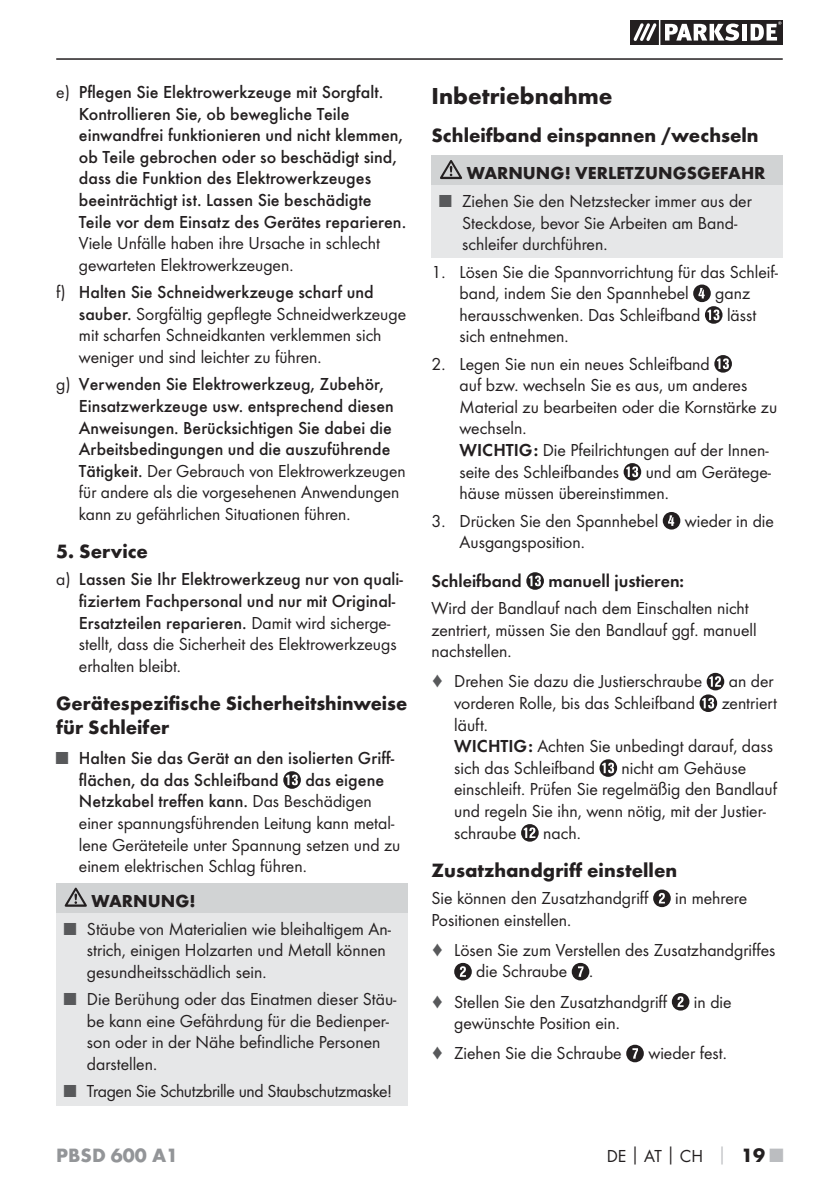
<style>
.page{position:relative;width:839px;height:1190px;background:#fff}
.page>*{position:absolute;margin:0;border:0;box-sizing:border-box;transform-origin:0 0}
.t1{font:700 24px "Futura";color:#231f20}
.t2{font:700 20px/24px "Futura";color:#231f20}
.t3{font:700 20px "Futura";color:#939598}
.t4{font:18px/21.6px "Futura Boo";color:#231f20}
.t5{font:500 18px/21.6px "Futura";color:#231f20}
.t6{font:18px "Futura Boo";letter-spacing:-.02em;color:#231f20}
.t7{font:700 18px "Futura";color:#231f20}
.t8{font:18px "Futura Dem";color:#231f20}
.s1{font-family:"Futura Boo";font-weight:400}
.s2{font-family:"Futura";font-weight:500}
.s3{font-family:"Futura Boo";font-weight:400;color:#58595b}
.s4{color:#58595b}
.s5{font-family:"Futura Dem"}
.s6{font-family:"Futura";font-weight:700}
.s7{font-family:"Futura";font-weight:700;color:#bbbdc0}
.s8{font-family:"Futura";font-weight:700;font-size:20px}
.s9{font-family:"Futura";font-weight:700;font-size:20px;color:#bbbdc0}
</style>
<div class="page">
<hr style="left:56px;top:58px;width:726px;height:2px;background:#231f20">
<svg style="left:630px;top:20px;width:152px;height:25px"></svg>
<hr style="left:658px;top:20px;width:2px;height:25px;background:#fff">
<svg style="left:283px;top:771px;width:18px;height:17px"></svg>
<div style="left:56px;top:883px;width:351px;height:30px;background:#d1d3d4"></div>
<div style="left:56px;top:913px;width:351px;height:192px;background:#e6e7e8"></div>
<svg style="left:65px;top:887px;width:22px;height:19px"></svg>
<div style="left:431px;top:155px;width:351px;height:30px;background:#d1d3d4"></div>
<div style="left:431px;top:185px;width:351px;height:73px;background:#e6e7e8"></div>
<svg style="left:440px;top:160px;width:22px;height:19px"></svg>
<svg style="left:693px;top:284px;width:29px;height:40px"></svg>
<svg style="left:714px;top:355px;width:17px;height:17px"></svg>
<svg style="left:623px;top:463px;width:17px;height:17px"></svg>
<svg style="left:662px;top:512px;width:18px;height:17px"></svg>
<svg style="left:526px;top:572px;width:17px;height:18px"></svg>
<svg style="left:699px;top:673px;width:24px;height:39px"></svg>
<svg style="left:599px;top:759px;width:17px;height:18px"></svg>
<svg style="left:521px;top:824px;width:17px;height:17px"></svg>
<svg style="left:653px;top:889px;width:17px;height:18px"></svg>
<svg style="left:454px;top:962px;width:17px;height:18px"></svg>
<svg style="left:571px;top:962px;width:18px;height:18px"></svg>
<svg style="left:671px;top:993px;width:18px;height:17px"></svg>
<svg style="left:626px;top:1044px;width:17px;height:18px"></svg>
<p class="t5" style="left:79px;top:82px;width:328px;text-indent:-23px"><span class="s1">e)</span> Pflegen Sie Elektrowerkzeuge mit Sorgfalt.<br>Kontrollieren Sie, ob bewegliche Teile einwandfrei funktionieren und nicht klemmen, ob Teile gebrochen oder so beschädigt sind, dass die Funktion des Elektrowerkzeuges beeinträchtigt ist. Lassen Sie beschädigte Teile vor dem Einsatz des Gerätes reparieren.</p>
<p class="t4" style="left:79px;top:233px;width:302px">Viele Unfälle haben ihre Ursache in schlecht gewarteten Elektrowerkzeugen.</p>
<p class="t5" style="left:56px;top:282px;width:319px"><span class="s1">f)</span> Halten Sie Schneidwerkzeuge scharf und</p>
<p class="t4" style="left:79px;top:304px;width:328px"><span class="s2">sauber.</span> Sorgfältig gepflegte Schneidwerkzeuge mit scharfen Schneidkanten verklemmen sich weniger und sind leichter zu führen.</p>
<p class="t5" style="left:79px;top:374px;width:316px;text-indent:-23px"><span class="s1">g)</span> Verwenden Sie Elektrowerkzeug, Zubehör, Einsatzwerkzeuge usw. entsprechend diesen Anweisungen. Berücksichtigen Sie dabei die Arbeitsbedingungen und die auszuführende</p>
<p class="t4" style="left:79px;top:461px;width:328px"><span class="s2">Tätigkeit.</span> Der Gebrauch von Elektrowerkzeugen für andere als die vorgesehenen Anwendungen kann zu gefährlichen Situationen führen.</p>
<p class="t2" style="left:56px;top:541px;width:93px">5. Service</p>
<p class="t5" style="left:79px;top:569px;width:325px;text-indent:-23px"><span class="s1">a)</span> Lassen Sie Ihr Elektrowerkzeug nur von quali&shy;fiziertem Fachpersonal und nur mit Original-<br>Ersatzteilen reparieren. <span class="s1">Damit wird sicherge-</span></p>
<p class="t4" style="left:79px;top:634px;width:319px">stellt, dass die Sicherheit des Elektrowerkzeugs erhalten bleibt.</p>
<p class="t2" style="left:56px;top:693px;width:352px">Gerätespezifische Sicherheitshinweise für Schleifer</p>
<p class="t5" style="left:79px;top:748px;width:316px;text-indent:-23px"><span class="s3">■</span> Halten Sie das Gerät an den isolierten Griff&shy;flächen, da das Schleifband</p>
<p class="t5" style="left:79px;top:770px;width:306px;text-indent:226px">das eigene<br>Netzkabel treffen kann. <span class="s1">Das Beschädigen</span></p>
<p class="t4" style="left:79px;top:813px;width:323px">einer spannungsführenden Leitung kann metal&shy;lene Geräteteile unter Spannung setzen und zu einem elektrischen Schlag führen.</p>
<p class="t7" style="left:91px;top:893px;width:105px">WARNUNG!</p>
<p class="t4" style="left:87px;top:918px;width:305px;text-indent:-23px"><span class="s4">■</span> Stäube von Materialien wie bleihaltigem An&shy;strich, einigen Holzarten und Metall können gesundheitsschädlich sein.</p>
<p class="t4" style="left:87px;top:989px;width:311px;text-indent:-23px"><span class="s4">■</span> Die Berühung oder das Einatmen dieser Stäu&shy;be kann eine Gefährdung für die Bedienper&shy;son oder in der Nähe befindliche Personen darstellen.</p>
<p class="t6" style="left:64px;top:1083px;width:329px"><span class="s4">■</span> Tragen Sie Schutzbrille und Staubschutzmaske!</p>
<h1 class="t1" style="left:431px;top:86px;width:182px">Inbetriebnahme</h1>
<p class="t2" style="left:431px;top:125px;width:328px">Schleifband einspannen /wechseln</p>
<p class="t7" style="left:466px;top:166px;width:300px">WARNUNG! VERLETZUNGSGEFAHR</p>
<p class="t4" style="left:462px;top:191px;width:291px;text-indent:-23px"><span class="s4">■</span> Ziehen Sie den Netzstecker immer aus der<br>Steckdose, bevor Sie Arbeiten am Band&shy;schleifer durchführen.</p>
<p class="t4" style="left:459px;top:262px;width:320px;text-indent:-28px">1. Lösen Sie die Spannvorrichtung für das Schleif&shy;band, indem Sie den Spannhebel</p>
<p class="t4" style="left:714px;top:283px;width:36px">ganz</p>
<p class="t4" style="left:459px;top:305px;width:242px">herausschwenken. Das Schleifband</p>
<p class="t4" style="left:726px;top:305px;width:31px">lässt</p>
<p class="t4" style="left:459px;top:326px;width:110px">sich entnehmen.</p>
<p class="t4" style="left:459px;top:354px;width:319px;text-indent:-28px">2. Legen Sie nun ein neues Schleifband<br>auf bzw. wechseln Sie es aus, um anderes Material zu bearbeiten oder die Kornstärke zu wechseln.<br><span class="s5">WICHTIG:</span> Die Pfeilrichtungen auf der Innen&shy;seite des Schleifbandes</p>
<p class="t4" style="left:459px;top:462px;width:313px;text-indent:186px">und am Gerätege&shy;häuse müssen übereinstimmen.</p>
<p class="t4" style="left:431px;top:511px;width:228px">3. Drücken Sie den Spannhebel</p>
<p class="t4" style="left:684px;top:511px;width:90px">wieder in die</p>
<p class="t4" style="left:459px;top:532px;width:127px">Ausgangsposition.</p>
<p class="t8" style="left:431px;top:573px;width:92px">Schleifband</p>
<p class="t8" style="left:548px;top:573px;width:137px">manuell justieren:</p>
<p class="t4" style="left:431px;top:598px;width:326px">Wird der Bandlauf nach dem Einschalten nicht zentriert, müssen Sie den Bandlauf ggf. manuell nachstellen.</p>
<p class="t4" style="left:431px;top:671px;width:272px"><span class="s4">♦</span> Drehen Sie dazu die Justierschraube</p>
<p class="t4" style="left:728px;top:671px;width:46px">an der</p>
<p class="t4" style="left:454px;top:693px;width:242px">vorderen Rolle, bis das Schleifband</p>
<p class="t4" style="left:721px;top:693px;width:57px">zentriert</p>
<p class="t4" style="left:454px;top:714px;width:320px">läuft.<br><span class="s5">WICHTIG:</span> Achten Sie unbedingt darauf, dass sich das Schleifband</p>
<p class="t4" style="left:454px;top:758px;width:324px;text-indent:167px">nicht am Gehäuse einschleift. Prüfen Sie regelmäßig den Bandlauf und regeln Sie ihn, wenn nötig, mit der Justier&shy;schraube</p>
<p class="t4" style="left:543px;top:822px;width:39px">nach.</p>
<p class="t2" style="left:431px;top:860px;width:247px">Zusatzhandgriff einstellen</p>
<p class="t4" style="left:431px;top:888px;width:218px">Sie können den Zusatzhandgriff</p>
<p class="t4" style="left:674px;top:888px;width:73px">in mehrere</p>
<p class="t4" style="left:431px;top:905px;width:345px;line-height:30px">Positionen einstellen.<br><span class="s4">♦</span> Lösen Sie zum Verstellen des Zusatzhandgriffes</p>
<p class="t4" style="left:431px;top:957px;width:237px;line-height:30px;text-indent:45px">die Schraube .<br><span class="s4">♦</span> Stellen Sie den Zusatzhandgriff</p>
<p class="t4" style="left:693px;top:991px;width:39px">in die</p>
<p class="t4" style="left:431px;top:1009px;width:191px;line-height:30px;text-align:right">gewünschte Position ein.<br><span class="s4">♦</span> Ziehen Sie die Schraube</p>
<p class="t4" style="left:648px;top:1043px;width:80px">wieder fest.</p>
<p class="t3" style="left:56px;top:1147px;width:123px">PBSD 600 A1</p>
<p class="t4" style="left:606px;top:1146px;width:178px">DE<span class="s6">│</span>AT<span class="s6">│</span>CH <span class="s7">│</span> <span class="s8">19</span> <span class="s9">■</span></p>
</div>
